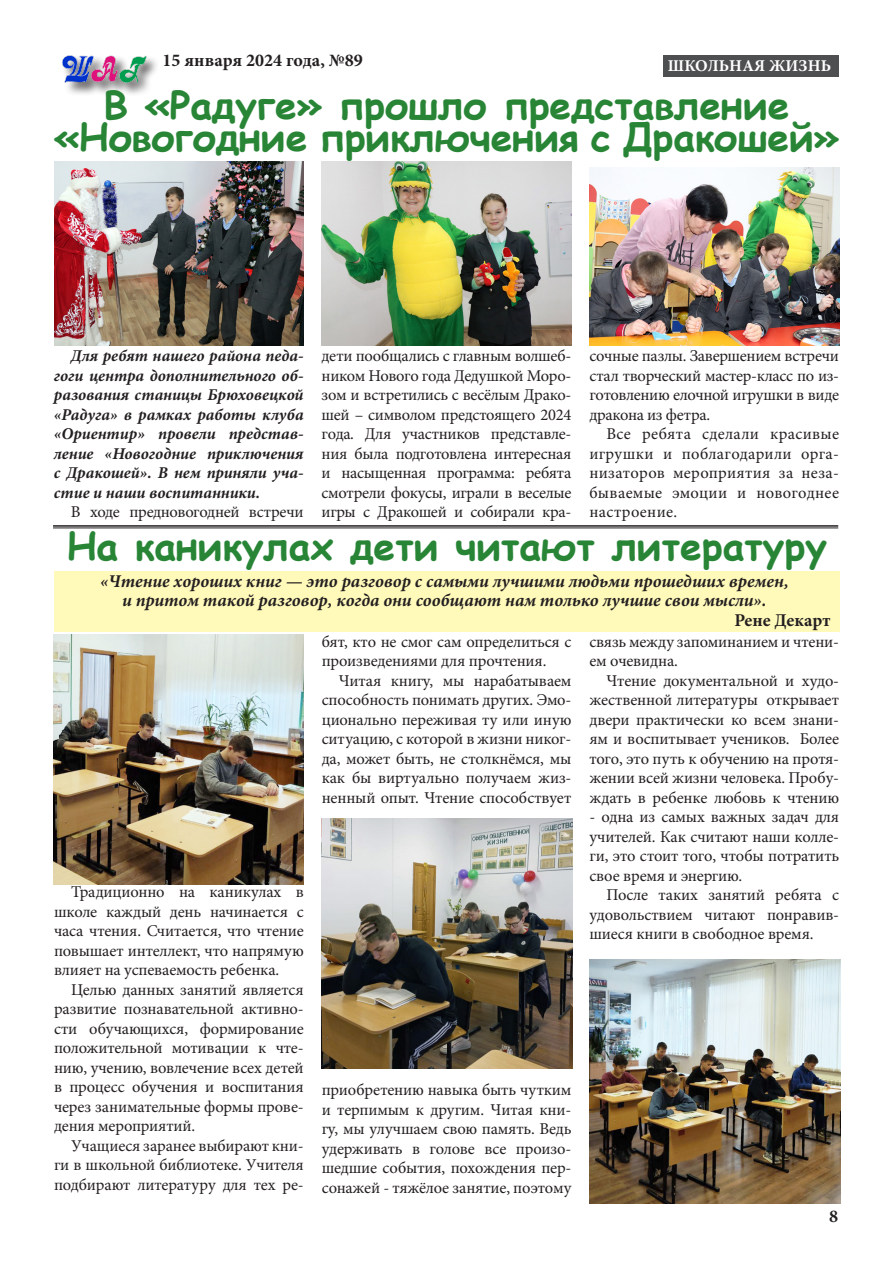
<style>
.page{position:relative;width:893px;height:1263px;background:#fff}
.page>*{position:absolute;margin:0;border:0;box-sizing:border-box;transform-origin:0 0}
.t1{font:700 37.8px "Comic Sans MS";color:#288536}
.t2{font:italic 700 18px "Minion Pro";color:#231f20}
.t3{font:700 18px "Minion Pro";color:#231f20}
.t4{font:16.5px/19.5px "Minion Pro";letter-spacing:-.01em;color:#231f20;text-align:justify}
.t5{font:italic 700 16.5px/19.5px "Minion Pro";color:#231f20;text-align:justify}
.t6{font:700 16.5px "Minion Pro";letter-spacing:.01em;color:#fff}
</style>
<div class="page">
<div style="left:61px;top:54px;width:98px;height:43px;background:#231f20;opacity:.75"></div>
<img style="left:61px;top:54px;width:88px;height:30px">
<div style="left:663px;top:55px;width:176px;height:22px;background:#4e4f50"></div>
<hr style="left:53px;top:525px;width:785px;height:2px;background:#231f20">
<hr style="left:53px;top:528px;width:785px;height:1px;background:#231f20">
<img style="left:54px;top:162px;width:250px;height:184px">
<img style="left:322px;top:162px;width:249px;height:184px">
<img style="left:589px;top:168px;width:250px;height:178px">
<div style="left:54px;top:570px;width:785px;height:61px;background:#fff9ba"></div>
<img style="left:53px;top:635px;width:251px;height:249px">
<img style="left:322px;top:819px;width:250px;height:249px">
<img style="left:589px;top:959px;width:251px;height:245px">
<p class="t3" style="left:163px;top:48px;width:202px">15 января 2024 года, №89</p>
<p class="t6" style="left:668px;top:54px;width:165px">ШКОЛЬНАЯ ЖИЗНЬ</p>
<p class="t1" style="left:103px;top:78px;width:688px">В «Радуге» прошло представление</p>
<p class="t1" style="left:54px;top:109px;width:786px">«Новогодние приключения с Дракошей»</p>
<p class="t5" style="left:54px;top:346px;width:251px;text-indent:17px">Для ребят нашего района педа&shy;гоги центра дополнительного об&shy;разования станицы Брюховецкой «Радуга» в рамках работы клуба «Ориентир» провели представ&shy;ление «Новогодние приключения с Дракошей». В нем приняли уча&shy;стие и наши воспитанники.</p>
<p class="t4" style="left:71px;top:503px;width:234px">В ходе предновогодней встречи</p>
<p class="t4" style="left:322px;top:347px;width:251px">дети пообщались с главным волшеб&shy;ником Нового года Дедушкой Моро&shy;зом и встретились с весёлым Драко&shy;шей – символом предстоящего 2024 года. Для участников представле&shy;ния была подготовлена интересная и насыщенная программа: ребята смотрели фокусы, играли в веселые игры с Дракошей и собирали кра-</p>
<p class="t4" style="left:589px;top:347px;width:251px">сочные пазлы. Завершением встречи стал творческий мастер-класс по из&shy;готовлению елочной игрушки в виде дракона из фетра.</p>
<p class="t4" style="left:589px;top:425px;width:251px;text-indent:17px">Все ребята сделали красивые игрушки и поблагодарили орга&shy;низаторов мероприятия за неза&shy;бываемые эмоции и новогоднее настроение.</p>
<p class="t1" style="left:67px;top:518px;width:762px">На каникулах дети читают литературу</p>
<p class="t2" style="left:100px;top:568px;width:690px">«Чтение хороших книг — это разговор с самыми лучшими людьми прошедших времен,</p>
<p class="t2" style="left:122px;top:587px;width:646px">и притом такой разговор, когда они сообщают нам только лучшие свои мысли».</p>
<p class="t3" style="left:734px;top:607px;width:98px">Рене Декарт</p>
<p class="t4" style="left:54px;top:883px;width:251px;text-indent:17px">Традиционно на каникулах в школе каждый день начинается с часа чтения. Считается, что чтение повышает интеллект, что напрямую влияет на успеваемость ребенка.</p>
<p class="t4" style="left:54px;top:980px;width:251px;text-indent:17px">Целью данных занятий является развитие познавательной активно&shy;сти обучающихся, формирование положительной мотивации к чте&shy;нию, учению, вовлечение всех детей в процесс обучения и воспитания через занимательные формы прове&shy;дения мероприятий.</p>
<p class="t4" style="left:54px;top:1136px;width:251px;text-indent:17px">Учащиеся заранее выбирают кни&shy;ги в школьной библиотеке. Учителя подбирают литературу для тех ре-</p>
<p class="t4" style="left:322px;top:632px;width:251px">бят, кто не смог сам определиться с произведениями для прочтения.</p>
<p class="t4" style="left:322px;top:671px;width:251px;text-indent:17px">Читая книгу, мы нарабатываем способность понимать других. Эмо&shy;ционально переживая ту или иную ситуацию, с которой в жизни никог&shy;да, может быть, не столкнёмся, мы как бы виртуально получаем жиз&shy;ненный опыт. Чтение способствует</p>
<p class="t4" style="left:589px;top:632px;width:251px">связь между запоминанием и чтени&shy;ем очевидна.</p>
<p class="t4" style="left:589px;top:671px;width:251px;text-indent:17px">Чтение документальной и худо&shy;жественной литературы открывает двери практически ко всем знани&shy;ям и воспитывает учеников. Более того, это путь к обучению на протя&shy;жении всей жизни человека. Пробу&shy;ждать в ребенке любовь к чтению</p>
<p class="t4" style="left:589px;top:808px;width:251px">- одна из самых важных задач для учителей. Как считают наши колле&shy;ги, это стоит того, чтобы потратить свое время и энергию.</p>
<p class="t4" style="left:589px;top:886px;width:251px;text-indent:17px">После таких занятий ребята с удовольствием читают понравив&shy;шиеся книги в свободное время.</p>
<p class="t4" style="left:322px;top:1081px;width:251px">приобретению навыка быть чутким и терпимым к другим. Читая кни&shy;гу, мы улучшаем свою память. Ведь удерживать в голове все произо&shy;шедшие события, похождения пер&shy;сонажей - тяжёлое занятие, поэтому</p>
<p class="t3" style="left:829px;top:1203px;width:10px">8</p>
</div>
